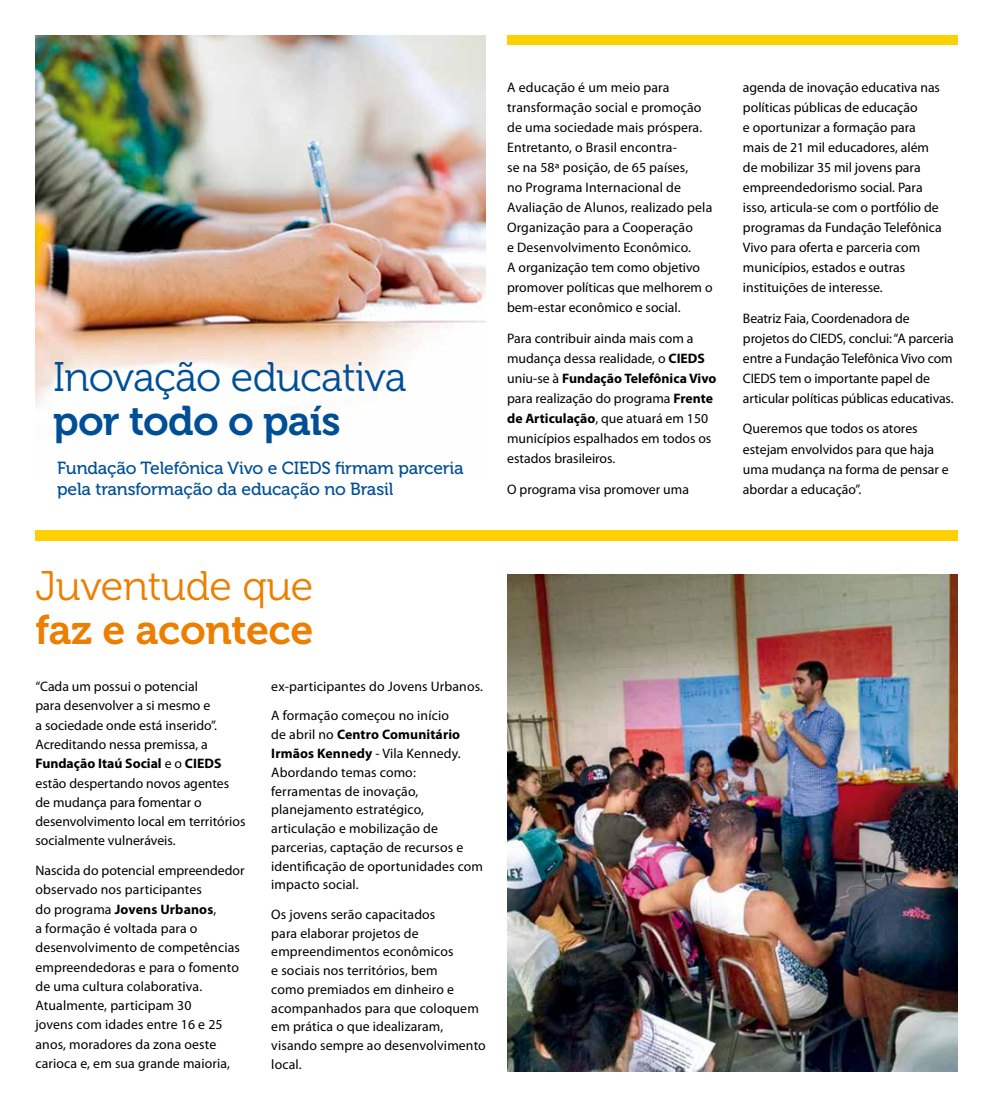
<style>
.page{position:relative;width:993px;height:1117px;background:#fff}
.page>*{position:absolute;margin:0;border:0;box-sizing:border-box;transform-origin:0 0}
.t1{font:41.25px "Museo 300";letter-spacing:-.02em;color:#004f96}
.t2{font:41.25px "Museo 700";letter-spacing:-.02em;color:#004f96}
.t3{font:41.25px "Museo 300";letter-spacing:-.01em;color:#ec7e00}
.t4{font:41.25px "Museo 700";letter-spacing:-.01em;color:#ec7e00}
.t5{font:17.5px/21px "Museo 500";letter-spacing:-.01em;color:#004f96}
.t6{font:13.75px/20px "Myriad Pro";color:#000}
.s1{font-weight:700}
</style>
<div class="page">
<img style="left:35px;top:35px;width:450px;height:371px">
<div style="left:35px;top:530px;width:922px;height:10px;background:#fdd000"></div>
<div style="left:507px;top:35px;width:450px;height:9px;background:#fdd000"></div>
<img style="left:507px;top:574px;width:450px;height:496px">
<h1 class="t1" style="left:53px;top:355px;width:355px">Inovação educativa</h1>
<h1 class="t2" style="left:53px;top:398px;width:289px">por todo o país</h1>
<p class="t5" style="left:57px;top:457px;width:408px">Fundação Telefônica Vivo e CIEDS firmam parceria pela transformação da educação no Brasil</p>
<p class="t6" style="left:507px;top:77px;width:207px">A educação é um meio para transformação social e promoção de uma sociedade mais próspera.<br>Entretanto, o Brasil encontra-<br>se na 58ª posição, de 65 países,<br>no Programa Internacional de<br>Avaliação de Alunos, realizado pela<br>Organização para a Cooperação<br>e Desenvolvimento Econômico.<br>A organização tem como objetivo promover políticas que melhorem o bem-estar econômico e social.</p>
<p class="t6" style="left:507px;top:328px;width:211px">Para contribuir ainda mais com a mudança dessa realidade, o <span class="s1">CIEDS </span>uniu-se à <span class="s1">Fundação Telefônica Vivo </span>para realização do programa <span class="s1">Frente de Articulação</span>, que atuará em 150 municípios espalhados em todos os estados brasileiros.</p>
<p class="t6" style="left:507px;top:479px;width:183px">O programa visa promover uma</p>
<p class="t6" style="left:742px;top:77px;width:200px">agenda de inovação educativa nas políticas públicas de educação<br>e oportunizar a formação para mais de 21 mil educadores, além de mobilizar 35 mil jovens para empreendedorismo social. Para isso, articula-se com o portfólio de programas da Fundação Telefônica<br>Vivo para oferta e parceria com municípios, estados e outras instituições de interesse.</p>
<p class="t6" style="left:742px;top:308px;width:212px">Beatriz Faia, Coordenadora de projetos do CIEDS, conclui: “A parceria entre a Fundação Telefônica Vivo com CIEDS tem o importante papel de articular políticas públicas educativas.</p>
<p class="t6" style="left:742px;top:419px;width:207px">Queremos que todos os atores estejam envolvidos para que haja uma mudança na forma de pensar e abordar a educação”.</p>
<h1 class="t3" style="left:35px;top:563px;width:279px">Juventude que</h1>
<h1 class="t4" style="left:35px;top:606px;width:279px">faz e acontece</h1>
<p class="t6" style="left:271px;top:672px;width:213px;line-height:29.4px">ex-participantes do Jovens Urbanos.<br>A formação começou no início</p>
<p class="t6" style="left:271px;top:725px;width:213px;line-height:18.8px">de abril no <span class="s1">Centro Comunitário<br>Irmãos Kennedy</span> - Vila Kennedy.<br>Abordando temas como: ferramentas de inovação, planejamento estratégico, articulação e mobilização de parcerias, captação de recursos e identificação de oportunidades com impacto social.</p>
<p class="t6" style="left:271px;top:904px;width:216px;line-height:18.8px">Os jovens serão capacitados<br>para elaborar projetos de empreendimentos econômicos<br>e sociais nos territórios, bem<br>como premiados em dinheiro e acompanhados para que coloquem em prática o que idealizaram, visando sempre ao desenvolvimento local.</p>
<p class="t6" style="left:35px;top:677px;width:211px;line-height:19.2px">“Cada um possui o potencial<br>para desenvolver a si mesmo e<br>a sociedade onde está inserido”.<br>Acreditando nessa premissa, a<br><span class="s1">Fundação Itaú Social</span> e o <span class="s1">CIEDS </span>estão despertando novos agentes de mudança para fomentar o desenvolvimento local em territórios socialmente vulneráveis.</p>
<p class="t6" style="left:35px;top:861px;width:210px;line-height:19.2px">Nascida do potencial empreendedor observado nos participantes<br>do programa <span class="s1">Jovens Urbanos</span>,<br>a formação é voltada para o desenvolvimento de competências empreendedoras e para o fomento de uma cultura colaborativa.<br>Atualmente, participam 30<br>jovens com idades entre 16 e 25 anos, moradores da zona oeste carioca e, em sua grande maioria,</p>
</div>
